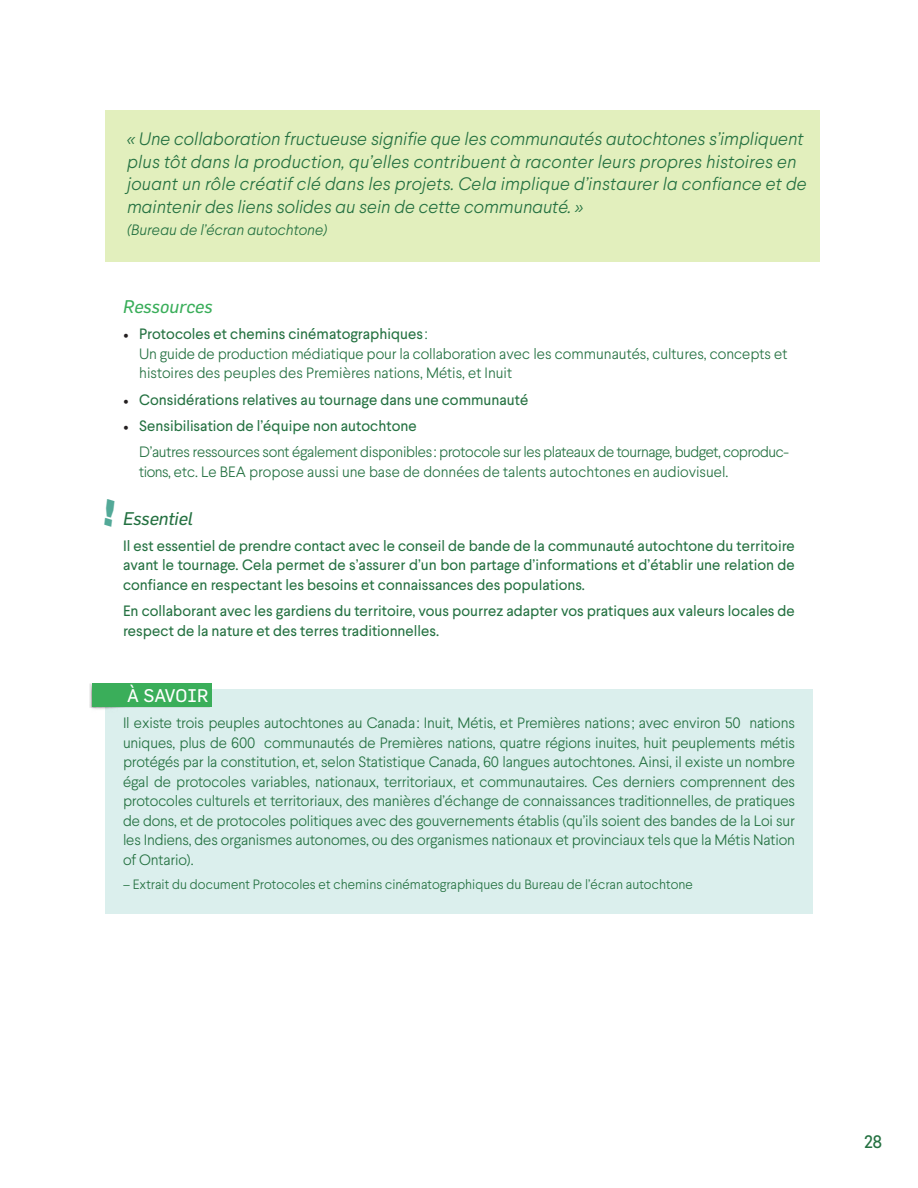
<style>
.page{position:relative;width:918px;height:1188px;background:#fff}
.page>*{position:absolute;margin:0;border:0;box-sizing:border-box;transform-origin:0 0}
.t1{font:italic 300 18px/22.5px "Larsseit";letter-spacing:.01em;color:#247141}
.t2{font:italic 18px "Flama";color:#3aae5a}
.t3{font:italic 18px "Flama";letter-spacing:-.01em;color:#247141}
.t4{font:18px "Flama";color:#fff}
.t5{font:18px "Larsseit";color:#247141}
.t6{font:300 15px/19.5px "Larsseit";letter-spacing:-.01em;color:#247141}
.t7{font:15px/19.5px "Larsseit";color:#247141;text-align:justify}
.t8{font:italic 300 15px "Larsseit";color:#247141}
.t9{font:300 13.5px "Larsseit";color:#247141}
.s1{font-family:"Minion Pro";font-weight:400;color:#231f20}
.s2{font-weight:400}
.s3{font-family:"Minion Pro";color:#231f20}
</style>
<div class="page">
<div style="left:105px;top:110px;width:715px;height:151px;background:#e2efbd"></div>
<div style="left:105px;top:689px;width:708px;height:225px;background:#dbefed"></div>
<img style="left:92px;top:708px;width:21px;height:2px">
<div style="left:89px;top:683px;width:121px;height:25px;background:#231f20;opacity:.12"></div>
<div style="left:92px;top:684px;width:120px;height:23px;background:#3aae5a"></div>
<p class="t1" style="left:127px;top:128px;width:681px">« Une collaboration fructueuse signifie que les communautés autochtones s’impliquent plus tôt dans la production, qu’elles contribuent à raconter leurs propres histoires en jouant un rôle créatif clé dans les projets. Cela implique d’instaurer la confiance et de maintenir des liens solides au sein de cette communauté. »</p>
<p class="t8" style="left:127px;top:221px;width:202px">(Bureau de l’écran autochtone)</p>
<p class="t2" style="left:123px;top:296px;width:91px">Ressources</p>
<p class="t6" style="left:139px;top:324px;width:650px;text-indent:-16px"><span class="s1">•</span> <span class="s2">Protocoles et chemins cinématographiques</span> :<br>Un guide de production médiatique pour la collaboration avec les communautés, cultures, concepts et histoires des peuples des Premières nations, Métis, et Inuit</p>
<p class="t7" style="left:123px;top:390px;width:407px"><span class="s3">•</span> Considérations relatives au tournage dans une communauté</p>
<p class="t7" style="left:123px;top:416px;width:295px"><span class="s3">•</span> Sensibilisation de l’équipe non autochtone</p>
<p class="t6" style="left:139px;top:442px;width:651px">D’autres ressources sont également disponibles: protocole sur les plateaux de tournage, budget, coproduc&shy;tions, etc. Le BEA propose aussi une base de données de talents autochtones en audiovisuel.</p>
<p class="t3" style="left:123px;top:507px;width:72px">Essentiel</p>
<p class="t7" style="left:123px;top:536px;width:673px">Il est essentiel de prendre contact avec le conseil de bande de la communauté autochtone du territoire avant le tournage. Cela permet de s’assurer d’un bon partage d’informations et d’établir une relation de confiance en respectant les besoins et connaissances des populations.</p>
<p class="t7" style="left:123px;top:601px;width:673px">En collaborant avec les gardiens du territoire, vous pourrez adapter vos pratiques aux valeurs locales de respect de la nature et des terres traditionnelles.</p>
<p class="t4" style="left:127px;top:685px;width:83px">À SAVOIR</p>
<p class="t6" style="left:123px;top:713px;width:674px;text-align:justify">Il existe trois peuples autochtones au Canada: Inuit, Métis, et Premières nations; avec environ 50 nations uniques, plus de 600 communautés de Premières nations, quatre régions inuites, huit peuplements métis protégés par la constitution, et, selon Statistique Canada, 60 langues autochtones. Ainsi, il existe un nombre égal de protocoles variables, nationaux, territoriaux, et communautaires. Ces derniers comprennent des protocoles culturels et territoriaux, des manières d’échange de connaissances traditionnelles, de pratiques de dons, et de protocoles politiques avec des gouvernements établis (qu’ils soient des bandes de la Loi sur les Indiens, des organismes autonomes, ou des organismes nationaux et provinciaux tels que la Métis Nation of Ontario).</p>
<p class="t9" style="left:123px;top:876px;width:571px">– Extrait du document Protocoles et chemins cinématographiques du Bureau de l’écran autochtone</p>
<p class="t5" style="left:864px;top:1130px;width:20px">28</p>
</div>
